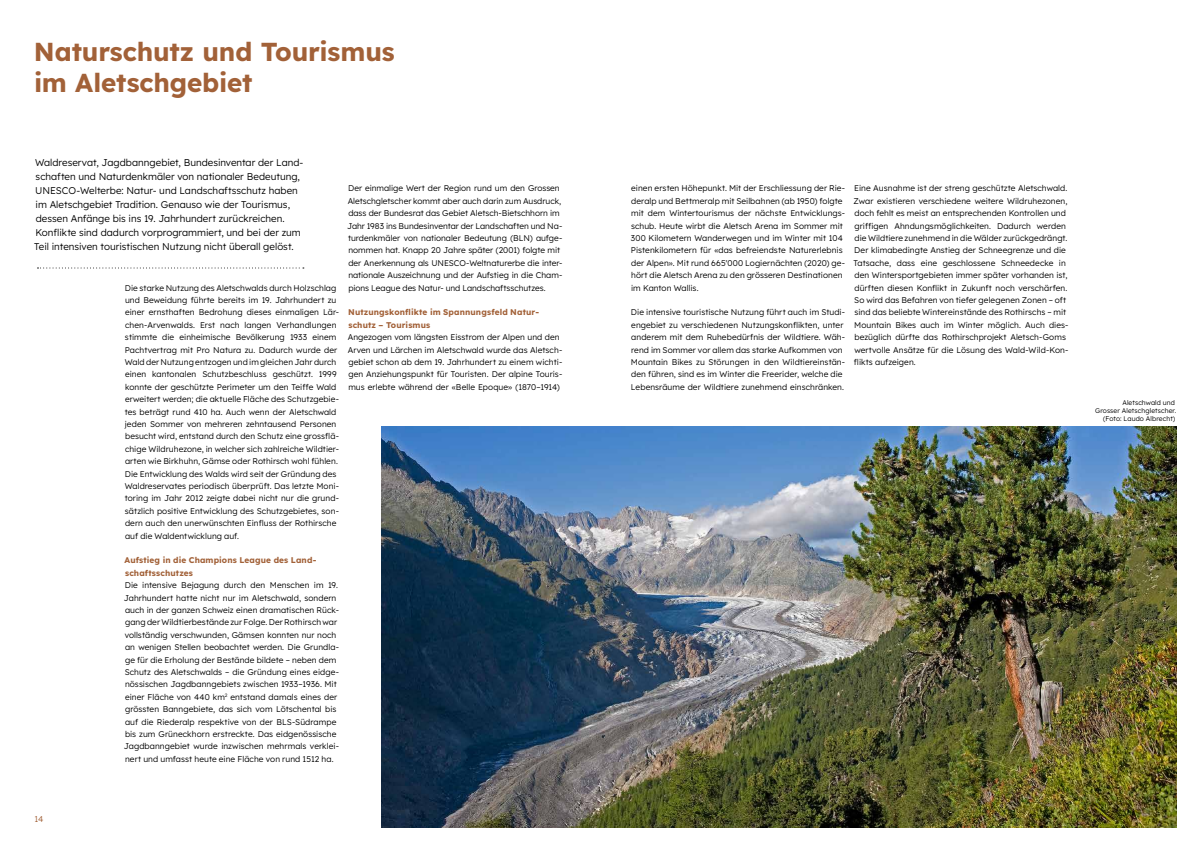
<style>
.page{position:relative;width:1191px;height:842px;background:#fff}
.page>*{position:absolute;margin:0;border:0;box-sizing:border-box;transform-origin:0 0}
.t1{font:700 26px/31.2px "Lexend";letter-spacing:-.005em;color:#a26138}
.t2{font:300 9.8px/14px "Lexend";color:#000}
.t3{font:300 8.5px "Lexend";color:#a26138}
.t4{font:300 8.3px/12.4px "Lexend";letter-spacing:.005em;color:#000}
.t5{font:700 8.3px/12.4px "Lexend";letter-spacing:.015em;color:#a26138}
.t6{font:300 6.7px/8px "Lexend";letter-spacing:.015em;color:#000;text-align:right}
</style>
<div class="page">
<img style="left:381px;top:427px;width:795px;height:400px">
<svg style="left:37px;top:267px;width:267px;height:1px"></svg>
<h1 class="t1" style="left:34px;top:34px;width:362px">Naturschutz und Tourismus im Aletschgebiet</h1>
<p class="t2" style="left:34px;top:155px;width:271px">Waldreservat, Jagdbanngebiet, Bundesinventar der Land&shy;schaften und Naturdenkmäler von nationaler Bedeutung, UNESCO-Welterbe: Natur- und Landschaftsschutz haben im Aletschgebiet Tradition. Genauso wie der Tourismus, dessen Anfänge bis ins 19. Jahrhundert zurückreichen.<br>Konflikte sind dadurch vorprogrammiert, und bei der zum Teil intensiven touristischen Nutzung nicht überall gelöst.</p>
<p class="t4" style="left:125px;top:281px;width:216px">Die starke Nutzung des Aletschwalds durch Holzschlag und Beweidung führte bereits im 19. Jahrhundert zu einer ernsthaften Bedrohung dieses einmaligen Lär&shy;chen-Arvenwalds. Erst nach langen Verhandlungen stimmte die einheimische Bevölkerung 1933 einem Pachtvertrag mit Pro Natura zu. Dadurch wurde der Wald der Nutzung entzogen und im gleichen Jahr durch einen kantonalen Schutzbeschluss geschützt. 1999 konnte der geschützte Perimeter um den Teiffe Wald erweitert werden; die aktuelle Fläche des Schutzgebie&shy;tes beträgt rund 410 ha. Auch wenn der Aletschwald jeden Sommer von mehreren zehntausend Personen besucht wird, entstand durch den Schutz eine grossflä&shy;chige Wildruhezone, in welcher sich zahlreiche Wildtier&shy;arten wie Birkhuhn, Gämse oder Rothirsch wohl fühlen.<br>Die Entwicklung des Walds wird seit der Gründung des Waldreservates periodisch überprüft. Das letzte Moni&shy;toring im Jahr 2012 zeigte dabei nicht nur die grund&shy;sätzlich positive Entwicklung des Schutzgebietes, son&shy;dern auch den unerwünschten Einfluss der Rothirsche auf die Waldentwicklung auf.</p>
<p class="t5" style="left:125px;top:554px;width:193px">Aufstieg in die Champions League des Land&shy;schaftsschutzes</p>
<p class="t4" style="left:124px;top:578px;width:217px">Die intensive Bejagung durch den Menschen im 19.<br>Jahrhundert hatte nicht nur im Aletschwald, sondern auch in der ganzen Schweiz einen dramatischen Rück&shy;gang der Wildtierbestände zur Folge. Der Rothirsch war vollständig verschwunden, Gämsen konnten nur noch an wenigen Stellen beobachtet werden. Die Grundla&shy;ge für die Erholung der Bestände bildete – neben dem Schutz des Aletschwalds – die Gründung eines eidge&shy;nössischen Jagdbanngebiets zwischen 1933–1936. Mit einer Fläche von 440 km<sup>2</sup> entstand damals eines der grössten Banngebiete, das sich vom Lötschental bis auf die Riederalp respektive von der BLS-Südrampe bis zum Grüneckhorn erstreckte. Das eidgenössische Jagdbanngebiet wurde inzwischen mehrmals verklei&shy;nert und umfasst heute eine Fläche von rund 1512 ha.</p>
<p class="t4" style="left:347px;top:182px;width:217px">Der einmalige Wert der Region rund um den Grossen Aletschgletscher kommt aber auch darin zum Ausdruck, dass der Bundesrat das Gebiet Aletsch-Bietschhorn im Jahr 1983 ins Bundesinventar der Landschaften und Na&shy;turdenkmäler von nationaler Bedeutung (BLN) aufge&shy;nommen hat. Knapp 20 Jahre später (2001) folgte mit der Anerkennung als UNESCO-Weltnaturerbe die inter&shy;nationale Auszeichnung und der Aufstieg in die Cham&shy;pions League des Natur- und Landschaftsschutzes.</p>
<p class="t5" style="left:348px;top:306px;width:192px">Nutzungskonflikte im Spannungsfeld Natur&shy;schutz – Tourismus</p>
<p class="t4" style="left:348px;top:330px;width:216px">Angezogen vom längsten Eisstrom der Alpen und den Arven und Lärchen im Aletschwald wurde das Aletsch&shy;gebiet schon ab dem 19. Jahrhundert zu einem wichti&shy;gen Anziehungspunkt für Touristen. Der alpine Touris&shy;mus erlebte während der «Belle Epoque» (1870–1914)</p>
<p class="t3" style="left:35px;top:813px;width:10px">14</p>
<p class="t4" style="left:631px;top:182px;width:216px">einen ersten Höhepunkt. Mit der Erschliessung der Rie&shy;deralp und Bettmeralp mit Seilbahnen (ab 1950) folgte mit dem Wintertourismus der nächste Entwicklungs&shy;schub. Heute wirbt die Aletsch Arena im Sommer mit 300 Kilometern Wanderwegen und im Winter mit 104<br>Pistenkilometern für «das befreiendste Naturerlebnis der Alpen». Mit rund 665'000 Logiernächten (2020) ge&shy;hört die Aletsch Arena zu den grösseren Destinationen im Kanton Wallis.</p>
<p class="t4" style="left:631px;top:306px;width:216px">Die intensive touristische Nutzung führt auch im Studi&shy;engebiet zu verschiedenen Nutzungskonflikten, unter anderem mit dem Ruhebedürfnis der Wildtiere. Wäh&shy;rend im Sommer vor allem das starke Aufkommen von Mountain Bikes zu Störungen in den Wildtiereinstän&shy;den führen, sind es im Winter die Freerider, welche die Lebensräume der Wildtiere zunehmend einschränken.</p>
<p class="t4" style="left:853px;top:182px;width:216px">Eine Ausnahme ist der streng geschützte Aletschwald.<br>Zwar existieren verschiedene weitere Wildruhezonen, doch fehlt es meist an entsprechenden Kontrollen und griffigen Ahndungsmöglichkeiten. Dadurch werden die Wildtiere zunehmend in die Wälder zurückgedrängt.<br>Der klimabedingte Anstieg der Schneegrenze und die Tatsache, dass eine geschlossene Schneedecke in den Wintersportgebieten immer später vorhanden ist, dürften diesen Konflikt in Zukunft noch verschärfen.<br>So wird das Befahren von tiefer gelegenen Zonen – oft sind das beliebte Wintereinstände des Rothirschs – mit Mountain Bikes auch im Winter möglich. Auch dies&shy;bezüglich dürfte das Rothirschprojekt Aletsch-Goms wertvolle Ansätze für die Lösung des Wald-Wild-Kon&shy;flikts aufzeigen.</p>
<p class="t6" style="left:1095px;top:398px;width:83px">Aletschwald und<br>Grosser Aletschgletscher. (Foto: Laudo Albrecht)</p>
</div>
